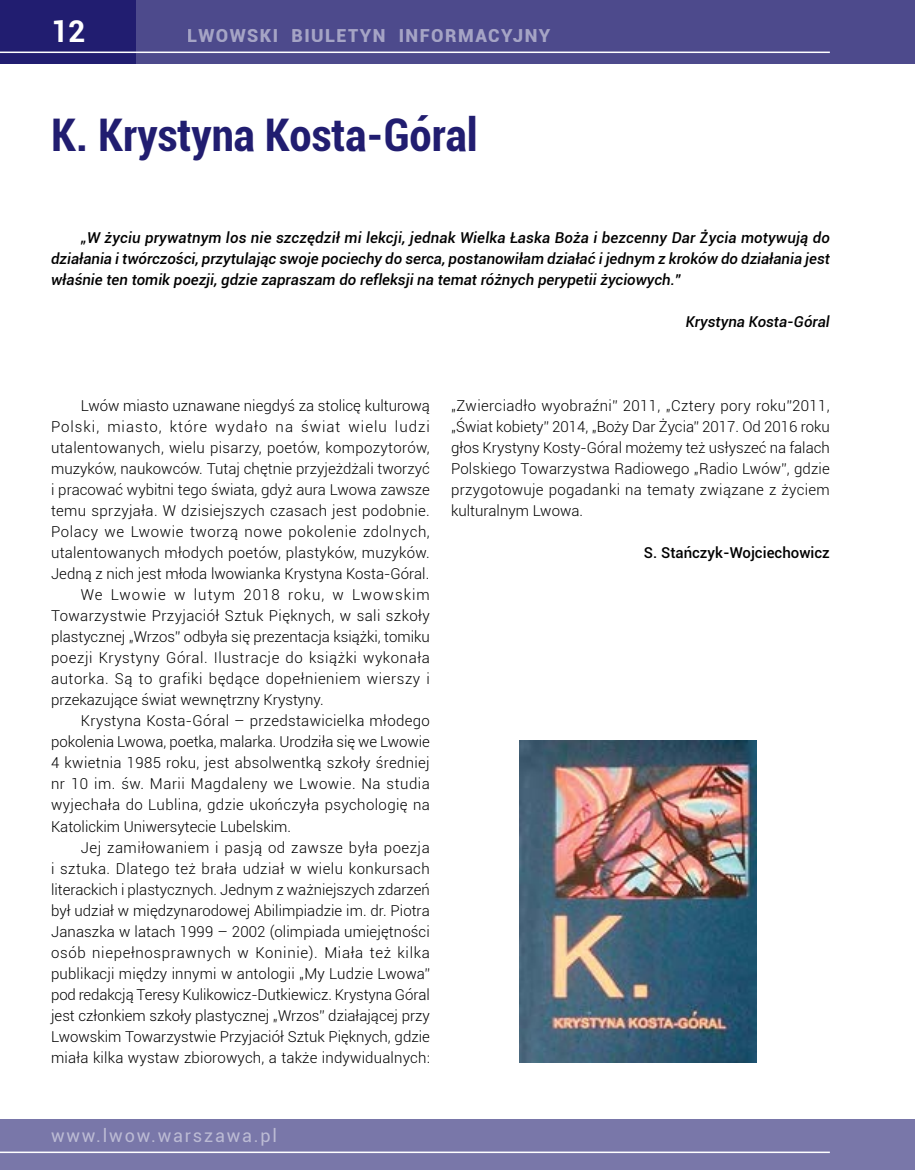
<style>
.page{position:relative;width:915px;height:1170px;background:#fff}
.page>*{position:absolute;margin:0;border:0;box-sizing:border-box;transform-origin:0 0}
.t1{font:700 condensed 45px "Roboto";color:#211d70}
.t2{font:700 30px "Roboto";color:#fff}
.t3{font:900 18px "Roboto";letter-spacing:.08em;color:#fff}
.t4{font:18px "Roboto";letter-spacing:.1em;color:#fff}
.t5{font:300 15px/21px "Roboto";letter-spacing:.01em;color:#000;text-align:justify}
.t6{font:italic 500 15px/21px "Roboto";color:#000;text-align:justify}
.t7{font:300 15px "Roboto";letter-spacing:.035em;color:#000}
.t8{font:300 15px "Roboto";letter-spacing:.03em;color:#000}
.t9{font:300 15px "Roboto";letter-spacing:.045em;color:#000}
.t10{font:300 15px "Roboto";letter-spacing:.065em;color:#000}
.t11{font:300 15px "Roboto";letter-spacing:.04em;color:#000}
.t12{font:300 15px "Roboto";letter-spacing:.07em;color:#000}
.t13{font:500 15px "Roboto";color:#000}
</style>
<div class="page">
<div style="left:0;top:0;width:914px;height:64px;background:#4d4a8c"></div>
<div style="left:0;top:1118px;width:914px;height:51px;background:#7977a9"></div>
<div style="left:0;top:0;width:136px;height:64px;background:#211d70"></div>
<hr style="left:0;top:52px;width:829px;height:1px;background:#fff">
<hr style="left:0;top:1151px;width:829px;height:1px;background:#fff">
<img style="left:519px;top:740px;width:237px;height:322px">
<h2 class="t2" style="left:51px;top:10px;width:36px">12</h2>
<p class="t3" style="left:188px;top:22px;width:364px">LWOWSKI BIULETYN INFORMACYJNY</p>
<h1 class="t1" style="left:51px;top:103px;width:428px">K. Krystyna Kosta-Góral</h1>
<p class="t6" style="left:51px;top:227px;width:780px;text-indent:30px">„W życiu prywatnym los nie szczędził mi lekcji, jednak Wielka Łaska Boża i bezcenny Dar Życia motywują do działania i twórczości, przytulając swoje pociechy do serca, postanowiłam działać i jednym z kroków do działania jest właśnie ten tomik poezji, gdzie zapraszam do refleksji na temat różnych perypetii życiowych.”</p>
<p class="t6" style="left:685px;top:311px;width:146px">Krystyna Kosta-Góral</p>
<p class="t5" style="left:81px;top:395px;width:350px">Lwów miasto uznawane niegdyś za stolicę kulturową</p>
<p class="t10" style="left:51px;top:416px;width:380px">Polski, miasto, które wydało na świat wielu ludzi</p>
<p class="t5" style="left:51px;top:437px;width:380px">utalentowanych, wielu pisarzy, poetów, kompozytorów,</p>
<p class="t5" style="left:51px;top:458px;width:380px">muzyków, naukowców. Tutaj chętnie przyjeżdżali tworzyć</p>
<p class="t5" style="left:51px;top:479px;width:380px">i pracować wybitni tego świata, gdyż aura Lwowa zawsze</p>
<p class="t5" style="left:51px;top:500px;width:380px">temu sprzyjała. W dzisiejszych czasach jest podobnie.</p>
<p class="t11" style="left:51px;top:521px;width:380px">Polacy we Lwowie tworzą nowe pokolenie zdolnych,</p>
<p class="t5" style="left:51px;top:542px;width:380px">utalentowanych młodych poetów, plastyków, muzyków.</p>
<p class="t5" style="left:51px;top:563px;width:379px">Jedną z nich jest młoda lwowianka Krystyna Kosta-Góral.</p>
<p class="t12" style="left:81px;top:584px;width:350px">We Lwowie w lutym 2018 roku, w Lwowskim</p>
<p class="t5" style="left:51px;top:605px;width:380px">Towarzystwie Przyjaciół Sztuk Pięknych, w sali szkoły</p>
<p class="t5" style="left:51px;top:626px;width:380px">plastycznej „Wrzos” odbyła się prezentacja książki, tomiku</p>
<p class="t7" style="left:51px;top:647px;width:380px">poezji Krystyny Góral. Ilustracje do książki wykonała</p>
<p class="t7" style="left:51px;top:668px;width:380px">autorka. Są to grafiki będące dopełnieniem wierszy i</p>
<p class="t5" style="left:51px;top:689px;width:274px">przekazujące świat wewnętrzny Krystyny.</p>
<p class="t5" style="left:81px;top:710px;width:350px">Krystyna Kosta-Góral – przedstawicielka młodego</p>
<p class="t5" style="left:51px;top:731px;width:380px">pokolenia Lwowa, poetka, malarka. Urodziła się we Lwowie</p>
<p class="t5" style="left:51px;top:752px;width:380px">4 kwietnia 1985 roku, jest absolwentką szkoły średniej</p>
<p class="t7" style="left:51px;top:773px;width:380px">nr 10 im. św. Marii Magdaleny we Lwowie. Na studia</p>
<p class="t5" style="left:51px;top:794px;width:380px">wyjechała do Lublina, gdzie ukończyła psychologię na</p>
<p class="t5" style="left:51px;top:815px;width:241px">Katolickim Uniwersytecie Lubelskim.</p>
<p class="t7" style="left:81px;top:836px;width:350px">Jej zamiłowaniem i pasją od zawsze była poezja</p>
<p class="t8" style="left:51px;top:857px;width:380px">i sztuka. Dlatego też brała udział w wielu konkursach</p>
<p class="t5" style="left:51px;top:878px;width:380px">literackich i plastycznych. Jednym z ważniejszych zdarzeń</p>
<p class="t5" style="left:51px;top:899px;width:380px">był udział w międzynarodowej Abilimpiadzie im. dr. Piotra</p>
<p class="t5" style="left:51px;top:920px;width:380px">Janaszka w latach 1999 – 2002 (olimpiada umiejętności</p>
<p class="t9" style="left:51px;top:941px;width:380px">osób niepełnosprawnych w Koninie). Miała też kilka</p>
<p class="t5" style="left:51px;top:962px;width:380px">publikacji między innymi w antologii „My Ludzie Lwowa”</p>
<p class="t5" style="left:51px;top:983px;width:380px">pod redakcją Teresy Kulikowicz-Dutkiewicz. Krystyna Góral</p>
<p class="t5" style="left:51px;top:1004px;width:380px">jest członkiem szkoły plastycznej „Wrzos” działającej przy</p>
<p class="t5" style="left:51px;top:1025px;width:380px">Lwowskim Towarzystwie Przyjaciół Sztuk Pięknych, gdzie</p>
<p class="t5" style="left:51px;top:1046px;width:380px">miała kilka wystaw zbiorowych, a także indywidualnych:</p>
<p class="t5" style="left:451px;top:395px;width:380px">„Zwierciadło wyobraźni” 2011, „Cztery pory roku”2011, „Świat kobiety” 2014, „Boży Dar Życia” 2017. Od 2016 roku głos Krystyny Kosty-Góral możemy też usłyszeć na falach Polskiego Towarzystwa Radiowego „Radio Lwów”, gdzie przygotowuje pogadanki na tematy związane z życiem kulturalnym Lwowa.</p>
<p class="t13" style="left:643px;top:542px;width:187px">S. Stańczyk-Wojciechowicz</p>
<p class="t4" style="left:51px;top:1122px;width:227px">www.lwow.warszawa.pl</p>
</div>
